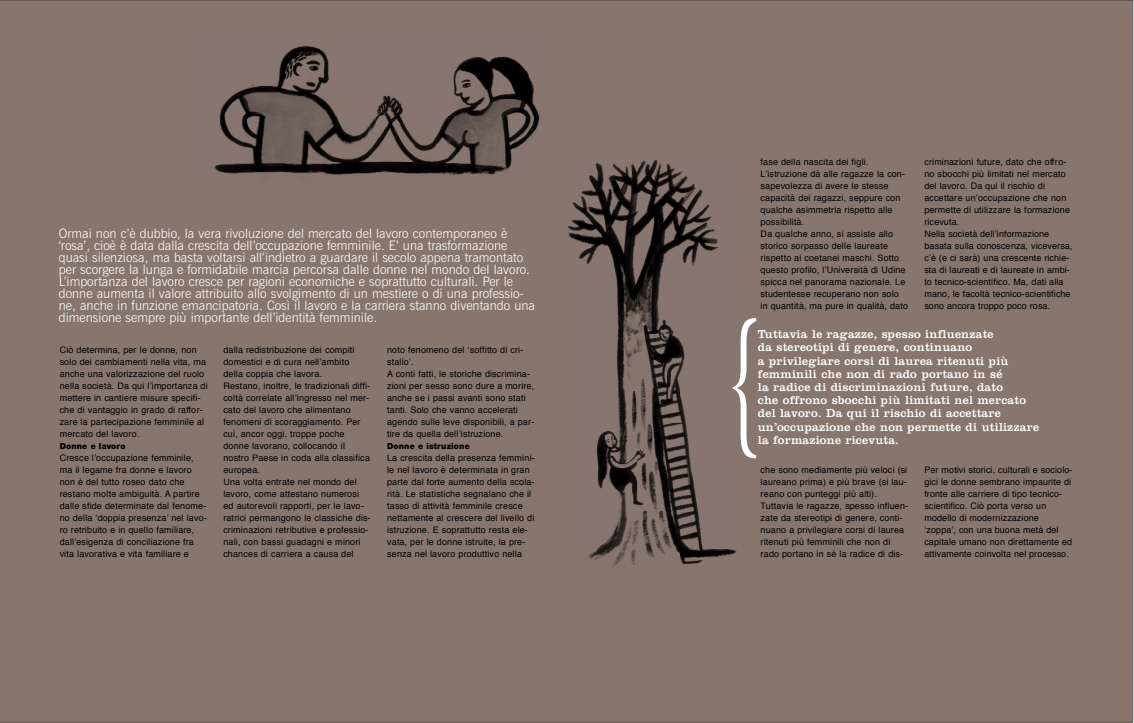
<style>
.page{position:relative;width:1134px;height:723px;background:#fff}
.page>*{position:absolute;margin:0;border:0;box-sizing:border-box;transform-origin:0 0}
.t1{font:300 160.4px "Clarendon";color:#fff;scale:.5 1}
.t2{font:300 13px/12px "News Gothic BT";color:#fff}
.t3{font:12px/13.2px "Clarendon";letter-spacing:.02em;color:#fff}
.t4{font:9px/12px "Helvetica";letter-spacing:.015em;color:#000}
.t5{font:9px "NH95";letter-spacing:.02em;color:#000;scale:.96 1}
</style>
<div class="page">
<div style="left:0;top:0;width:1133px;height:722px;background:#87766e"></div>
<div style="left:565px;top:118px;width:221px;height:570px;background:#87766e"></div>
<img style="left:568px;top:160px;width:168px;height:407px">
<div style="left:130px;top:10px;width:419px;height:173px;background:#87766e"></div>
<img style="left:214px;top:46px;width:326px;height:129px">
<p class="t2" style="left:59px;top:229px;width:478px">Ormai non c’è dubbio, la vera rivoluzione del mercato del lavoro contemporaneo è ‘rosa’, cioè è data dalla crescita dell’occupazione femminile. E’ una trasformazione quasi silenziosa, ma basta voltarsi all’indietro a guardare il secolo appena tramontato per scorgere la lunga e formidabile marcia percorsa dalle donne nel mondo del lavoro.<br>L’importanza del lavoro cresce per ragioni economiche e soprattutto culturali. Per le donne aumenta il valore attribuito allo svolgimento di un mestiere o di una professio&shy;ne, anche in funzione emancipatoria. Così il lavoro e la carriera stanno diventando una dimensione sempre più importante dell’identità femminile.</p>
<p class="t4" style="left:60px;top:345px;width:150px">Ciò determina, per le donne, non solo dei cambiamenti nella vita, ma anche una valorizzazione del ruolo nella società. Da qui l’importanza di mettere in cantiere misure specifi&shy;che di vantaggio in grado di raffo r&shy;zare la partecipazione femminile al mercato del lavoro.</p>
<p class="t5" style="left:60px;top:443px;width:70px">Donne e lavoro</p>
<p class="t4" style="left:60px;top:453px;width:149px">Cresce l’occupazione femminile, ma il legame fra donne e lavoro non è del tutto roseo dato che restano molte ambiguità. A p a rtire dalle sfide determinate dal fenome&shy;no della ‘doppia presenza’ nel lavo&shy;ro retribuito e in quello familiare, dall’esigenza di conciliazione fra vita lavorativa e vita familiare e</p>
<p class="t4" style="left:223px;top:345px;width:149px">dalla redistribuzione dei compiti domestici e di cura nell’ambito della coppia che lavora.<br>Restano, inoltre, le tradizionali diffi&shy;coltà correlate all’ingresso nel mer&shy;cato del lavoro che alimentano fenomeni di scoraggiamento. Per cui, ancor oggi, troppe poche donne lavorano, collocando il nostro Paese in coda alla classifica e u ro p e a .<br>Una volta entrate nel mondo del lavoro, come attestano numerosi ed autorevoli rapporti, per le lavo&shy;ratrici permangono le classiche dis&shy;criminazioni retributive e professio&shy;nali, con bassi guadagni e minori chances di carriera a causa del</p>
<p class="t4" style="left:387px;top:345px;width:149px">noto fenomeno del ‘soffitto di cri&shy;stallo’.<br>A conti fatti, le storiche discrimina&shy;zioni per sesso sono dure a morire, anche se i passi avanti sono stati tanti. Solo che vanno accelerati agendo sulle leve disponibili, a par&shy;tire da quella dell’istruzione.</p>
<p class="t5" style="left:387px;top:443px;width:88px">Donne e istruzione</p>
<p class="t4" style="left:387px;top:453px;width:149px">La crescita della presenza femmini&shy;le nel lavoro è determinata in gran parte dal forte aumento della scola&shy;rità. Le statistiche segnalano che il tasso di attività femminile cresce nettamente al crescere del livello di istruzione. E soprattutto resta ele&shy;vata, per le donne istruite, la pre&shy;senza nel lavoro produttivo nella</p>
<p class="t4" style="left:761px;top:157px;width:149px">fase della nascita dei figli.<br>L’istruzione dà alle ragazze la con&shy;sapevolezza di avere le stesse capacità dei ragazzi, seppure con qualche asimmetria rispetto alle possibilità.<br>Da qualche anno, si assiste allo storico sorpasso delle laureate rispetto ai coetanei maschi. Sotto questo profilo, l’Università di Udine spicca nel panorama nazionale. Le studentesse recuperano non solo in quantità, ma pure in qualità, dato</p>
<p class="t4" style="left:924px;top:157px;width:150px">criminazioni future, dato che offr o&shy;no sbocchi più limitati nel mercato del lavoro. Da qui il rischio di accettare un’occupazione che non permette di utilizzare la formazione ricevuta.<br>Nella società dell’informazione basata sulla conoscenza, viceversa, c’è (e ci sarà) una crescente richie&shy;sta di laureati e di laureate in ambi&shy;to tecnico-scientifico. Ma, dati alla mano, le facoltà tecnico-scientifiche sono ancora troppo poco rosa.</p>
<h1 class="t1" style="left:731px;top:279px;width:55px">{</h1>
<p class="t3" style="left:758px;top:329px;width:283px">Tuttavia le ragazze, spesso influenzate<br>da stereotipi di genere, continuano<br>a privilegiare corsi di laurea ritenuti più femminili che non di rado portano in sé<br>la radice di discriminazioni future, dato<br>che offrono sbocchi più limitati nel mercato del lavoro. Da qui il rischio di accettare un’occupazione che non permette di utilizzare</p>
<h3 class="t3" style="left:758px;top:434px;width:143px">la formazione ricevuta.</h3>
<p class="t4" style="left:761px;top:465px;width:149px">che sono mediamente più veloci (si laureano prima) e più brave (si lau&shy;reano con punteggi più alti).<br>Tuttavia le ragazze, spesso influen&shy;zate da stereotipi di genere, conti&shy;nuano a privilegiare corsi di laurea ritenuti più femminili che non di rado portano in sé la radice di dis-</p>
<p class="t4" style="left:924px;top:465px;width:150px">Per motivi storici, culturali e sociolo&shy;gici le donne sembrano impaurite di fronte alle carriere di tipo tecnico&shy;scientifico. Ciò porta verso un modello di modernizzazione ‘zoppa’, con una buona metà del capitale umano non direttamente ed attivamente coinvolta nel processo.</p>
</div>
